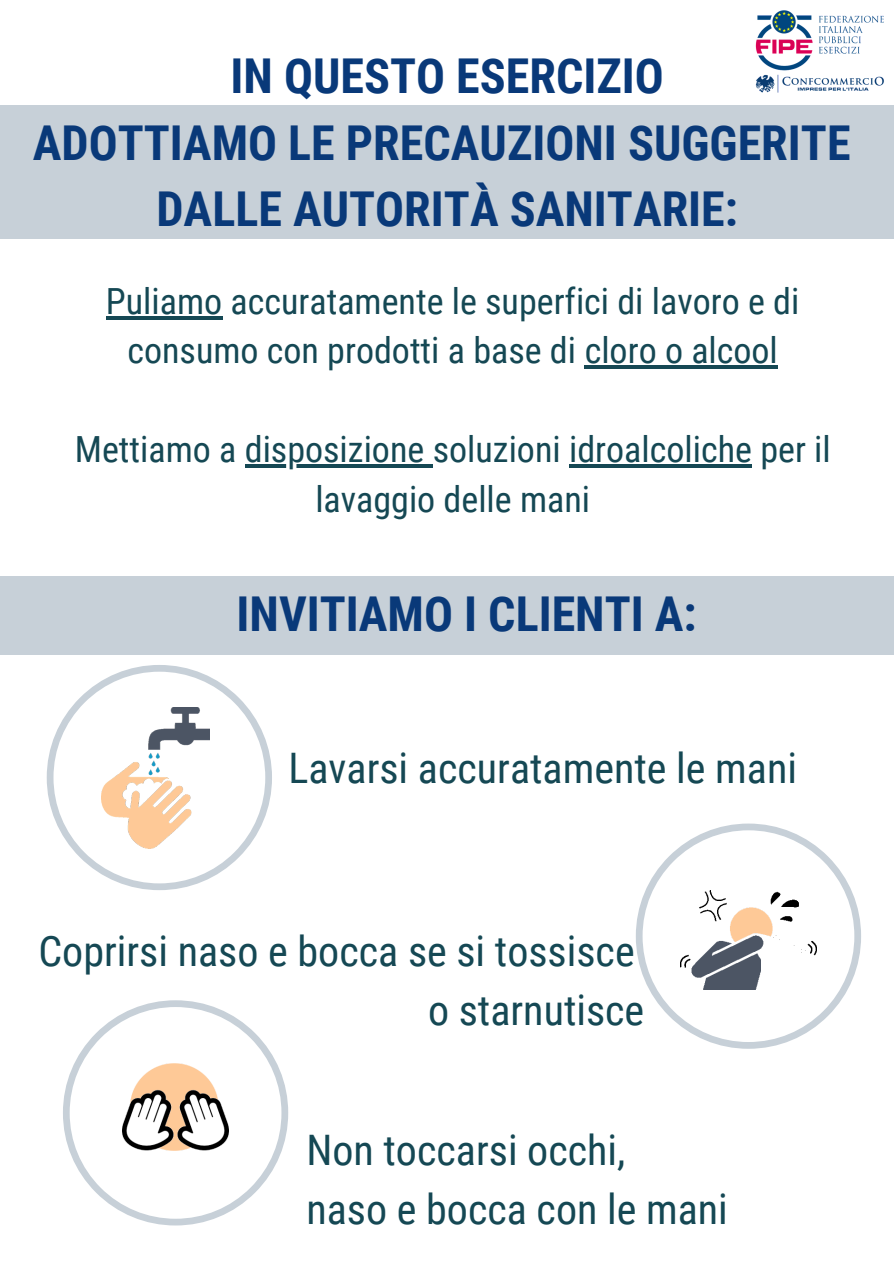
<style>
.page{position:relative;width:894px;height:1264px;background:#fff}
.page>*{position:absolute;margin:0;border:0;box-sizing:border-box;transform-origin:0 0}
.t1{font:700 48px/66.4px "Roboto Condensed";color:#093979;text-align:center}
.t2{font:42px/58.5px "Roboto Condensed";color:#154854}
.t3{font:36px/49.5px "Roboto Condensed";color:#154854;text-align:center}
</style>
<div class="page">
<svg style="left:40px;top:654px;width:181px;height:129px"></svg>
<svg style="left:636px;top:823px;width:224px;height:225px"></svg>
<img style="left:680px;top:890px;width:135px;height:99px">
<svg style="left:63px;top:1000px;width:225px;height:225px"></svg>
<img style="left:122px;top:1059px;width:106px;height:106px">
<svg style="left:47px;top:665px;width:225px;height:225px"></svg>
<div style="left:0;top:576px;width:893px;height:78px;background:#c7d0d8"></div>
<div style="left:0;top:105px;width:893px;height:133px;background:#c7d0d8"></div>
<img style="left:755px;top:10px;width:129px;height:83px">
<hr style="left:106px;top:316px;width:116px;height:3px;background:#154854">
<hr style="left:584px;top:365px;width:193px;height:4px;background:#154854">
<hr style="left:245px;top:464px;width:187px;height:4px;background:#154854">
<hr style="left:569px;top:464px;width:182px;height:4px;background:#154854">
<h1 class="t1" style="left:33px;top:43px;width:818px">IN QUESTO ESERCIZIO<br>ADOTTIAMO LE PRECAUZIONI SUGGERITE<br>DALLE AUTORITÀ SANITARIE:</h1>
<p class="t3" style="left:106px;top:277px;width:694px">Puliamo accuratamente le superfici di lavoro e di consumo con prodotti a base di cloro o alcool</p>
<p class="t3" style="left:75px;top:425px;width:757px">Mettiamo a disposizione soluzioni idroalcoliche per il lavaggio delle mani</p>
<h1 class="t1" style="left:236px;top:582px;width:461px">INVITIAMO I CLIENTI A:</h1>
<p class="t2" style="left:288px;top:739px;width:510px">Lavarsi accuratamente le mani</p>
<p class="t2" style="left:38px;top:922px;width:607px;text-align:right">Coprirsi naso e bocca se si tossisce o starnutisce</p>
<p class="t2" style="left:306px;top:1121px;width:423px">Non toccarsi occhi,<br>naso e bocca con le mani</p>
</div>
